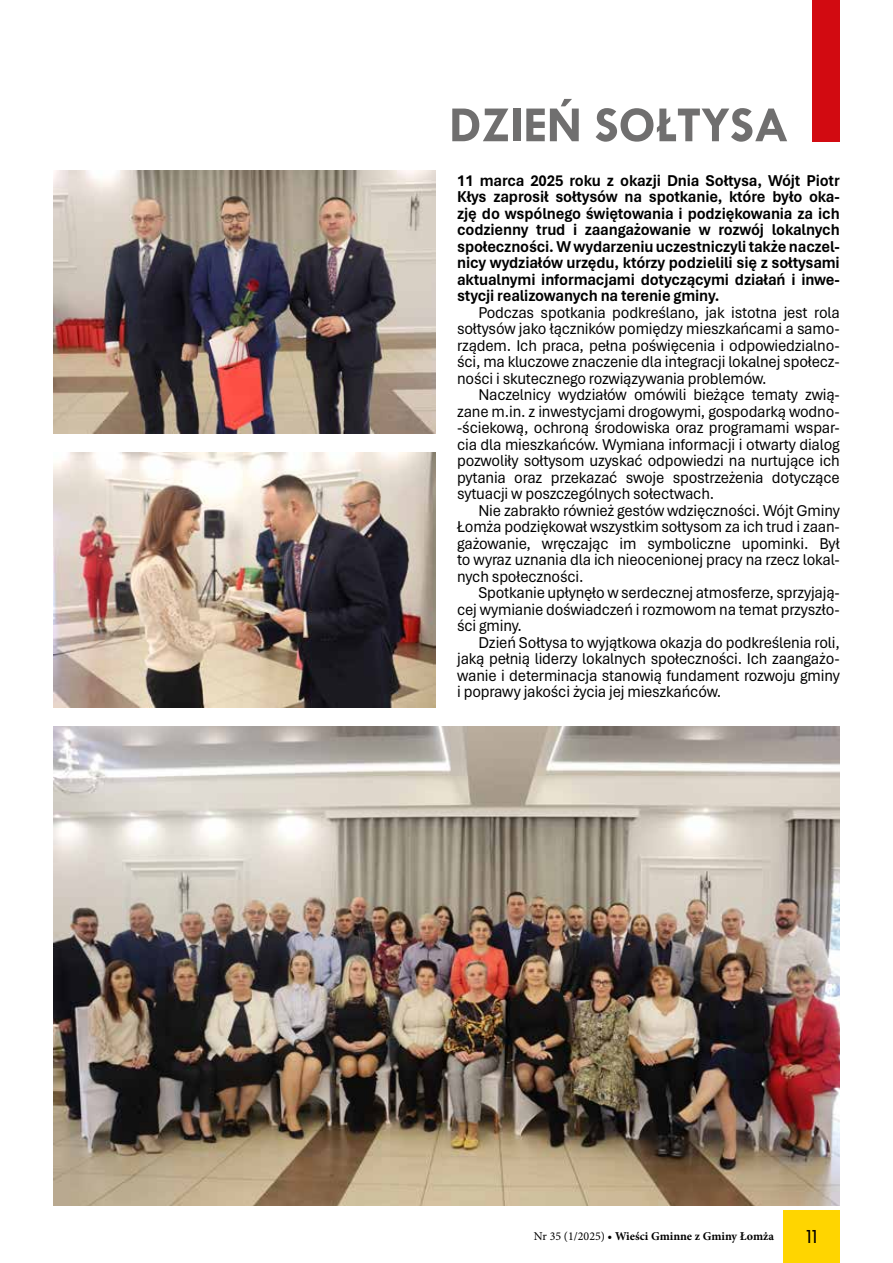
<style>
.page{position:relative;width:893px;height:1263px;background:#fff}
.page>*{position:absolute;margin:0;border:0;box-sizing:border-box;transform-origin:0 0}
.t1{font:700 51px "Tw Cen";letter-spacing:-.01em;color:#706f6f}
.t2{font:18px "Poppins";color:#000}
.t3{font:16.5px/16.5px "Aptos";letter-spacing:-.01em;color:#000;text-align:justify;scale:.95 1}
.t4{font:700 16.5px/16.5px "Aptos";letter-spacing:-.01em;color:#000;text-align:justify;scale:.95 1}
.t5{font:700 12px "Minion Pro";color:#000}
.s1{font-weight:400}
</style>
<div class="page">
<div style="left:784px;top:1210px;width:56px;height:53px;background:#ffd500"></div>
<div style="left:813px;top:0;width:27px;height:141px;background:#d20a11"></div>
<img style="left:53px;top:726px;width:787px;height:479px">
<img style="left:53px;top:170px;width:383px;height:263px">
<img style="left:53px;top:452px;width:383px;height:255px">
<h1 class="t1" style="left:449px;top:94px;width:341px">DZIEŃ SOŁTYSA</h1>
<p class="t4" style="left:457px;top:171px;width:404px">11 marca 2025 roku z okazji Dnia Sołtysa, Wójt Piotr Kłys zaprosił sołtysów na spotkanie, które było oka&shy;zję do wspólnego świętowania i podziękowania za ich codzienny trud i zaangażowanie w rozwój lokalnych społeczności. W wydarzeniu uczestniczyli także naczel&shy;nicy wydziałów urzędu, którzy podzielili się z sołtysami aktualnymi informacjami dotyczącymi działań i inwe&shy;stycji realizowanych na terenie gminy.</p>
<p class="t3" style="left:457px;top:303px;width:404px;text-indent:21px">Podczas spotkania podkreślano, jak istotna jest rola sołtysów jako łączników pomiędzy mieszkańcami a samo&shy;rządem. Ich praca, pełna poświęcenia i odpowiedzialno&shy;ści, ma kluczowe znaczenie dla integracji lokalnej społecz&shy;ności i skutecznego rozwiązywania problemów.</p>
<p class="t3" style="left:457px;top:386px;width:404px;text-indent:21px">Naczelnicy wydziałów omówili bieżące tematy zwią&shy;zane m.in. z inwestycjami drogowymi, gospodarką wodno--ściekową, ochroną środowiska oraz programami wspar&shy;cia dla mieszkańców. Wymiana informacji i otwarty dialog pozwoliły sołtysom uzyskać odpowiedzi na nurtujące ich pytania oraz przekazać swoje spostrzeżenia dotyczące sytuacji w poszczególnych sołectwach.</p>
<p class="t3" style="left:457px;top:501px;width:404px;text-indent:21px">Nie zabrakło również gestów wdzięczności. Wójt Gminy Łomża podziękował wszystkim sołtysom za ich trud i zaan&shy;gażowanie, wręczając im symboliczne upominki. Był to wyraz uznania dla ich nieocenionej pracy na rzecz lokal&shy;nych społeczności.</p>
<p class="t3" style="left:457px;top:584px;width:404px;text-indent:21px">Spotkanie upłynęło w serdecznej atmosferze, sprzyjają&shy;cej wymianie doświadczeń i rozmowom na temat przyszło&shy;ści gminy.</p>
<p class="t3" style="left:457px;top:633px;width:404px;text-indent:21px">Dzień Sołtysa to wyjątkowa okazja do podkreślenia roli, jaką pełnią liderzy lokalnych społeczności. Ich zaangażo&shy;wanie i determinacja stanowią fundament rozwoju gminy i poprawy jakości życia jej mieszkańców.</p>
<p class="t5" style="left:534px;top:1228px;width:242px"><span class="s1">Nr 35 (1/2025)</span> • Wieści Gminne z Gminy Łomża</p>
<p class="t2" style="left:806px;top:1226px;width:13px">11</p>
</div>
